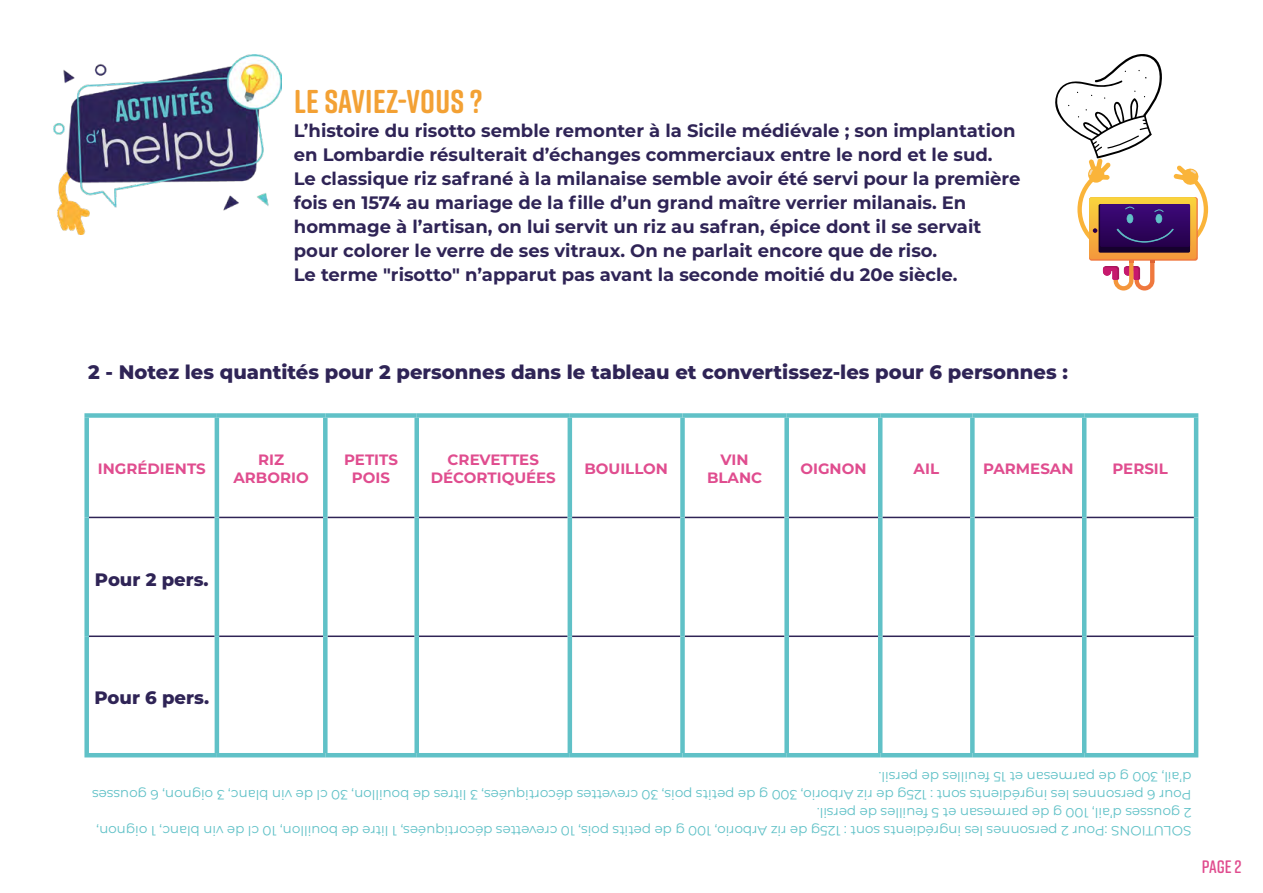
<style>
.page{position:relative;width:1263px;height:893px;background:#fff}
.page>*{position:absolute;margin:0;border:0;box-sizing:border-box;transform-origin:0 0}
.t1{font:700 33px "Rift Soft";letter-spacing:.01em;color:#f3a134}
.t2{font:800 19.5px "Montserrat";color:#2f2456}
.t3{font:700 18px/24px "Montserrat";color:#2f2456}
.t4{font:800 18px "Montserrat";color:#2f2456}
.t5{font:600 18px "Rift Soft";color:#e04d8f}
.t6{font:700 15px/18px "Montserrat";color:#e04d8f;text-align:center}
.t7{font:13.5px/18px "Montserrat";color:#60c1c7}
</style>
<div class="page">
<hr style="left:89px;top:517px;width:126px;height:1px;background:#2f2456">
<hr style="left:219px;top:517px;width:104px;height:1px;background:#2f2456">
<hr style="left:328px;top:517px;width:86px;height:1px;background:#2f2456">
<hr style="left:419px;top:517px;width:149px;height:1px;background:#2f2456">
<hr style="left:572px;top:517px;width:108px;height:1px;background:#2f2456">
<hr style="left:685px;top:517px;width:99px;height:1px;background:#2f2456">
<hr style="left:789px;top:517px;width:89px;height:1px;background:#2f2456">
<hr style="left:882px;top:517px;width:88px;height:1px;background:#2f2456">
<hr style="left:975px;top:517px;width:107px;height:1px;background:#2f2456">
<hr style="left:1086px;top:517px;width:108px;height:1px;background:#2f2456">
<hr style="left:89px;top:635px;width:126px;height:2px;background:#2f2456">
<hr style="left:219px;top:635px;width:104px;height:2px;background:#2f2456">
<hr style="left:328px;top:635px;width:86px;height:2px;background:#2f2456">
<hr style="left:419px;top:635px;width:149px;height:2px;background:#2f2456">
<hr style="left:572px;top:635px;width:108px;height:2px;background:#2f2456">
<hr style="left:685px;top:635px;width:99px;height:2px;background:#2f2456">
<hr style="left:789px;top:635px;width:89px;height:2px;background:#2f2456">
<hr style="left:882px;top:635px;width:88px;height:2px;background:#2f2456">
<hr style="left:975px;top:635px;width:107px;height:2px;background:#2f2456">
<hr style="left:1086px;top:635px;width:108px;height:2px;background:#2f2456">
<div style="left:84px;top:413px;width:133px;height:5px;background:#60c1c7"></div>
<div style="left:84px;top:418px;width:5px;height:99px;background:#60c1c7"></div>
<div style="left:682px;top:413px;width:105px;height:5px;background:#60c1c7"></div>
<div style="left:787px;top:413px;width:93px;height:5px;background:#60c1c7"></div>
<div style="left:880px;top:413px;width:92px;height:5px;background:#60c1c7"></div>
<div style="left:972px;top:413px;width:112px;height:5px;background:#60c1c7"></div>
<div style="left:1084px;top:413px;width:114px;height:5px;background:#60c1c7"></div>
<div style="left:84px;top:517px;width:5px;height:119px;background:#60c1c7"></div>
<div style="left:84px;top:636px;width:5px;height:117px;background:#60c1c7"></div>
<hr style="left:84px;top:753px;width:133px;height:4px;background:#60c1c7">
<hr style="left:682px;top:753px;width:105px;height:4px;background:#60c1c7">
<hr style="left:787px;top:753px;width:93px;height:4px;background:#60c1c7">
<hr style="left:880px;top:753px;width:92px;height:4px;background:#60c1c7">
<hr style="left:972px;top:753px;width:112px;height:4px;background:#60c1c7">
<hr style="left:1084px;top:753px;width:114px;height:4px;background:#60c1c7">
<div style="left:784px;top:418px;width:5px;height:99px;background:#60c1c7"></div>
<hr style="left:878px;top:418px;width:4px;height:99px;background:#60c1c7">
<div style="left:970px;top:418px;width:5px;height:99px;background:#60c1c7"></div>
<hr style="left:1082px;top:418px;width:4px;height:99px;background:#60c1c7">
<hr style="left:1194px;top:418px;width:4px;height:99px;background:#60c1c7">
<div style="left:784px;top:517px;width:5px;height:119px;background:#60c1c7"></div>
<hr style="left:878px;top:517px;width:4px;height:119px;background:#60c1c7">
<div style="left:970px;top:517px;width:5px;height:119px;background:#60c1c7"></div>
<hr style="left:1082px;top:517px;width:4px;height:119px;background:#60c1c7">
<hr style="left:1194px;top:517px;width:4px;height:119px;background:#60c1c7">
<div style="left:784px;top:636px;width:5px;height:117px;background:#60c1c7"></div>
<hr style="left:878px;top:636px;width:4px;height:117px;background:#60c1c7">
<div style="left:970px;top:636px;width:5px;height:117px;background:#60c1c7"></div>
<hr style="left:1082px;top:636px;width:4px;height:117px;background:#60c1c7">
<hr style="left:1194px;top:636px;width:4px;height:117px;background:#60c1c7">
<div style="left:217px;top:413px;width:108px;height:5px;background:#60c1c7"></div>
<hr style="left:215px;top:418px;width:4px;height:99px;background:#60c1c7">
<hr style="left:215px;top:517px;width:4px;height:119px;background:#60c1c7">
<hr style="left:215px;top:636px;width:4px;height:117px;background:#60c1c7">
<hr style="left:217px;top:753px;width:108px;height:4px;background:#60c1c7">
<div style="left:570px;top:413px;width:112px;height:5px;background:#60c1c7"></div>
<div style="left:680px;top:418px;width:5px;height:99px;background:#60c1c7"></div>
<div style="left:680px;top:517px;width:5px;height:119px;background:#60c1c7"></div>
<div style="left:680px;top:636px;width:5px;height:117px;background:#60c1c7"></div>
<hr style="left:570px;top:753px;width:112px;height:4px;background:#60c1c7">
<div style="left:417px;top:413px;width:153px;height:5px;background:#60c1c7"></div>
<hr style="left:568px;top:418px;width:4px;height:99px;background:#60c1c7">
<hr style="left:568px;top:517px;width:4px;height:119px;background:#60c1c7">
<hr style="left:568px;top:636px;width:4px;height:117px;background:#60c1c7">
<hr style="left:417px;top:753px;width:153px;height:4px;background:#60c1c7">
<div style="left:325px;top:413px;width:92px;height:5px;background:#60c1c7"></div>
<div style="left:323px;top:418px;width:5px;height:99px;background:#60c1c7"></div>
<div style="left:414px;top:418px;width:5px;height:99px;background:#60c1c7"></div>
<div style="left:323px;top:517px;width:5px;height:119px;background:#60c1c7"></div>
<div style="left:414px;top:517px;width:5px;height:119px;background:#60c1c7"></div>
<div style="left:323px;top:636px;width:5px;height:117px;background:#60c1c7"></div>
<div style="left:414px;top:636px;width:5px;height:117px;background:#60c1c7"></div>
<hr style="left:325px;top:753px;width:92px;height:4px;background:#60c1c7">
<svg style="left:1055px;top:54px;width:153px;height:237px"></svg>
<img style="left:53px;top:54px;width:228px;height:180px">
<h1 class="t1" style="left:294px;top:78px;width:190px">LE SAVIEZ-VOUS ?</h1>
<p class="t3" style="left:294px;top:118px;width:728px">L’histoire du risotto semble remonter à la Sicile médiévale ; son implantation en Lombardie résulterait d’échanges commerciaux entre le nord et le sud.<br>Le classique riz safrané à la milanaise semble avoir été servi pour la première fois en 1574 au mariage de la fille d’un grand maître verrier milanais. En hommage à l’artisan, on lui servit un riz au safran, épice dont il se servait pour colorer le verre de ses vitraux. On ne parlait encore que de riso.<br>Le terme "risotto" n’apparut pas avant la seconde moitié du 20e siècle.</p>
<p class="t2" style="left:88px;top:358px;width:981px">2 - Notez les quantités pour 2 personnes dans le tableau et convertissez-les pour 6 personnes :</p>
<p class="t6" style="left:98px;top:459px;width:109px">INGRÉDIENTS</p>
<p class="t6" style="left:233px;top:450px;width:77px">RIZ<br>ARBORIO</p>
<p class="t6" style="left:344px;top:450px;width:55px">PETITS<br>POIS</p>
<p class="t6" style="left:431px;top:450px;width:127px">CREVETTES<br>DÉCORTIQUÉES</p>
<p class="t6" style="left:584px;top:459px;width:85px">BOUILLON</p>
<p class="t6" style="left:707px;top:450px;width:57px">VIN<br>BLANC</p>
<p class="t6" style="left:800px;top:459px;width:68px">OIGNON</p>
<p class="t6" style="left:914px;top:459px;width:27px">AIL</p>
<p class="t6" style="left:983px;top:459px;width:92px">PARMESAN</p>
<p class="t6" style="left:1112px;top:459px;width:57px">PERSIL</p>
<p class="t4" style="left:95px;top:566px;width:115px">Pour 2 pers.</p>
<p class="t4" style="left:94px;top:685px;width:116px">Pour 6 pers.</p>
<p class="t7" style="left:1191px;top:840px;width:1101px;rotate:-180deg">SOLUTIONS :Pour 2 personnes les ingrédients sont : 125g de riz Arborio, 100 g de petits pois, 10 crevettes décortiquées, 1 litre de bouillon, 10 cl de vin blanc, 1 oignon, 2 gousses d’ail, 100 g de parmesan et 5 feuilles de persil.<br>Pour 6 personnes les ingrédients sont : 125g de riz Arborio, 300 g de petits pois, 30 crevettes décortiquées, 3 litres de bouillon, 30 cl de vin blanc, 3 oignon, 6 gousses d’ail, 300 g de parmesan et 15 feuilles de persil.</p>
<p class="t5" style="left:1202px;top:853px;width:41px">Page 2</p>
</div>
